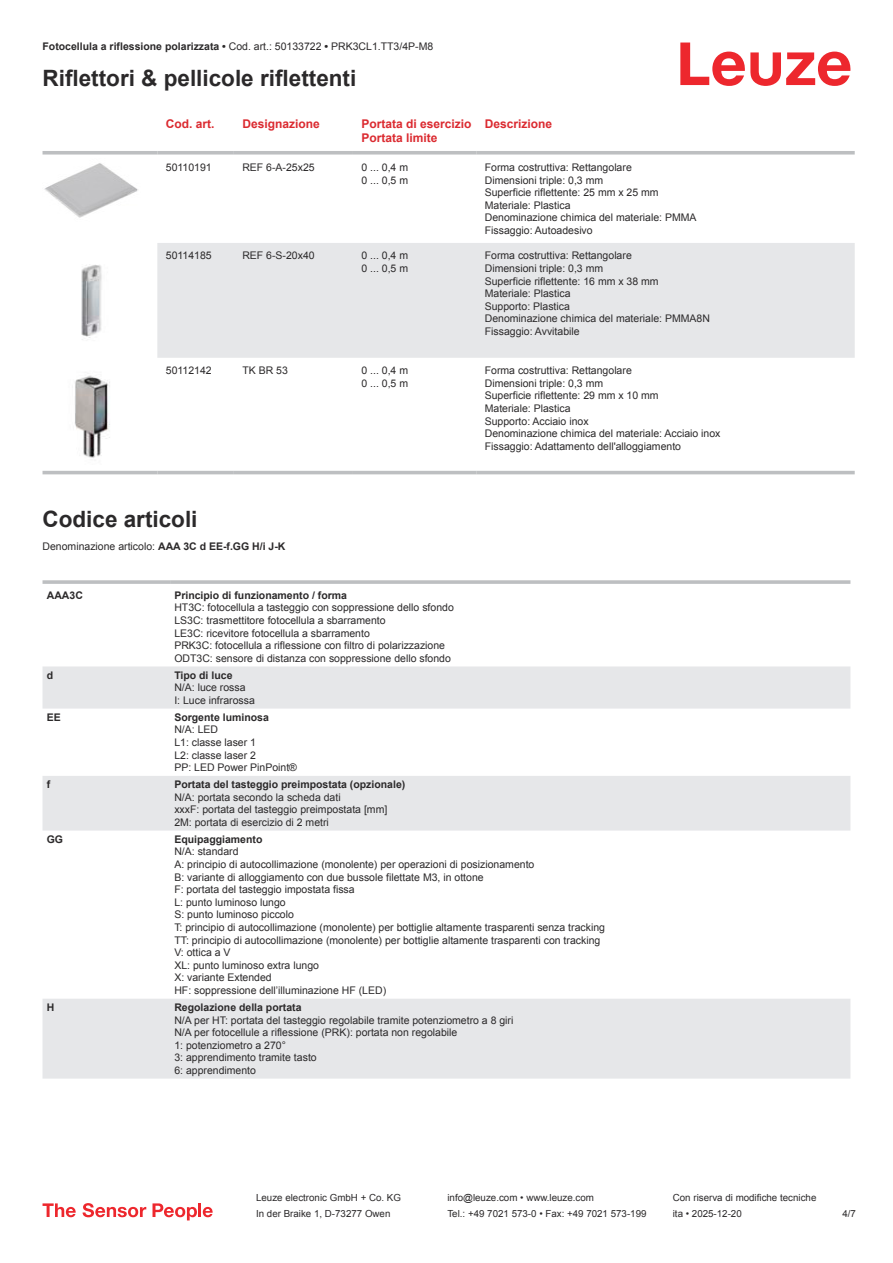
<style>
.page{position:relative;width:893px;height:1263px;background:#fff}
.page>*{position:absolute;margin:0;border:0;box-sizing:border-box;transform-origin:0 0}
.t1{font:700 22.5px "Arial";color:#2b292a}
.t2{font:700 12px/14.4px "Arial";color:#db2a30}
.t3{font:10.5px/12.6px "Arial";color:#2b292a}
.t4{font:700 10.5px "Arial";color:#2b292a}
.t5{font:9.75px "Arial";color:#2b292a}
.s1{font-weight:400}
.s2{font-weight:700}
</style>
<div class="page">
<svg style="left:680px;top:43px;width:170px;height:43px"></svg>
<svg style="left:43px;top:470px;width:812px;height:5px;fill:#efeff0"></svg>
<div style="left:157px;top:243px;width:698px;height:115px;background:#e6e7e9"></div>
<svg style="left:43px;top:151px;width:114px;height:4px"></svg>
<svg style="left:157px;top:151px;width:77px;height:4px"></svg>
<svg style="left:234px;top:151px;width:119px;height:4px"></svg>
<svg style="left:353px;top:151px;width:123px;height:4px"></svg>
<svg style="left:476px;top:151px;width:379px;height:4px;background:#c4c6c8"></svg>
<hr style="left:43px;top:471px;width:114px;height:3px;background:#bdbfc1">
<hr style="left:157px;top:471px;width:77px;height:3px;background:#bdbfc1">
<hr style="left:234px;top:471px;width:119px;height:3px;background:#bdbfc1">
<hr style="left:353px;top:471px;width:123px;height:3px;background:#bdbfc1">
<hr style="left:476px;top:471px;width:379px;height:3px;background:#bdbfc1">
<img style="left:44px;top:163px;width:94px;height:55px">
<img style="left:81px;top:265px;width:21px;height:75px">
<img style="left:75px;top:375px;width:35px;height:83px">
<svg style="left:43px;top:666px;width:807px;height:412px"></svg>
<svg style="left:43px;top:580px;width:127px;height:4px"></svg>
<svg style="left:170px;top:580px;width:680px;height:4px;background:#c3c5c7"></svg>
<svg style="left:43px;top:1203px;width:33px;height:14px"></svg>
<svg style="left:83px;top:1203px;width:63px;height:14px"></svg>
<svg style="left:153px;top:1203px;width:44px;height:17px"></svg>
<hr style="left:198px;top:1203px;width:3px;height:14px;background:#ed272d">
<svg style="left:203px;top:1207px;width:10px;height:10px"></svg>
<p class="t4" style="left:43px;top:43px;width:392px">Fotocellula a riflessione polarizzata • <span class="s1">Cod. art.: 50133722</span> • <span class="s1">PRK3CL1.TT3/4P-M8</span></p>
<h1 class="t1" style="left:43px;top:70px;width:315px">Riflettori &amp; pellicole riflettenti</h1>
<p class="t2" style="left:166px;top:117px;width:50px">Cod. art.</p>
<p class="t2" style="left:242px;top:117px;width:79px">Designazione</p>
<p class="t2" style="left:361px;top:117px;width:112px">Portata di esercizio<br>Portata limite</p>
<p class="t2" style="left:485px;top:117px;width:69px">Descrizione</p>
<p class="t3" style="left:166px;top:162px;width:47px">50110191</p>
<p class="t3" style="left:242px;top:162px;width:74px">REF 6-A-25x25</p>
<p class="t3" style="left:361px;top:162px;width:48px">0 ... 0,4 m<br>0 ... 0,5 m</p>
<p class="t3" style="left:485px;top:162px;width:213px">Forma costruttiva: Rettangolare<br>Dimensioni triple: 0,3 mm<br>Superficie riflettente: 25 mm x 25 mm<br>Materiale: Plastica<br>Denominazione chimica del materiale: PMMA<br>Fissaggio: Autoadesivo</p>
<p class="t3" style="left:166px;top:250px;width:47px">50114185</p>
<p class="t3" style="left:242px;top:250px;width:74px">REF 6-S-20x40</p>
<p class="t3" style="left:361px;top:250px;width:48px">0 ... 0,4 m<br>0 ... 0,5 m</p>
<p class="t3" style="left:485px;top:250px;width:227px">Forma costruttiva: Rettangolare<br>Dimensioni triple: 0,3 mm<br>Superficie riflettente: 16 mm x 38 mm<br>Materiale: Plastica<br>Supporto: Plastica<br>Denominazione chimica del materiale: PMMA8N<br>Fissaggio: Avvitabile</p>
<p class="t3" style="left:166px;top:365px;width:47px">50112142</p>
<p class="t3" style="left:242px;top:365px;width:47px">TK BR 53</p>
<p class="t3" style="left:361px;top:365px;width:48px">0 ... 0,4 m<br>0 ... 0,5 m</p>
<p class="t3" style="left:485px;top:365px;width:237px">Forma costruttiva: Rettangolare<br>Dimensioni triple: 0,3 mm<br>Superficie riflettente: 29 mm x 10 mm<br>Materiale: Plastica<br>Supporto: Acciaio inox<br>Denominazione chimica del materiale: Acciaio inox Fissaggio: Adattamento dell'alloggiamento</p>
<h1 class="t1" style="left:43px;top:511px;width:157px">Codice articoli</h1>
<p class="t3" style="left:43px;top:541px;width:244px">Denominazione articolo: <span class="s2">AAA 3C d EE-f.GG H/i J-K</span></p>
<p class="t4" style="left:47px;top:591px;width:38px">AAA3C</p>
<p class="t4" style="left:174px;top:591px;width:174px">Principio di funzionamento / forma</p>
<p class="t3" style="left:174px;top:602px;width:281px">HT3C: fotocellula a tasteggio con soppressione dello sfondo LS3C: trasmettitore fotocellula a sbarramento<br>LE3C: ricevitore fotocellula a sbarramento<br>PRK3C: fotocellula a riflessione con filtro di polarizzazione ODT3C: sensore di distanza con soppressione dello sfondo</p>
<p class="t4" style="left:47px;top:671px;width:8px">d</p>
<p class="t4" style="left:174px;top:671px;width:60px">Tipo di luce</p>
<p class="t3" style="left:174px;top:682px;width:82px">N/A: luce rossa<br>I: Luce infrarossa</p>
<p class="t4" style="left:47px;top:713px;width:16px">EE</p>
<p class="t4" style="left:174px;top:713px;width:96px">Sorgente luminosa</p>
<p class="t3" style="left:174px;top:724px;width:124px">N/A: LED<br>L1: classe laser 1<br>L2: classe laser 2<br>PP: LED Power PinPoint®</p>
<p class="t4" style="left:47px;top:780px;width:5px">f</p>
<p class="t4" style="left:174px;top:780px;width:233px">Portata del tasteggio preimpostata (opzionale)</p>
<p class="t3" style="left:174px;top:792px;width:215px">N/A: portata secondo la scheda dati<br>xxxF: portata del tasteggio preimpostata [mm]<br>2M: portata di esercizio di 2 metri</p>
<p class="t4" style="left:47px;top:835px;width:18px">GG</p>
<p class="t4" style="left:174px;top:835px;width:90px">Equipaggiamento</p>
<p class="t3" style="left:174px;top:846px;width:432px">N/A: standard<br>A: principio di autocollimazione (monolente) per operazioni di posizionamento<br>B: variante di alloggiamento con due bussole filettate M3, in ottone<br>F: portata del tasteggio impostata fissa<br>L: punto luminoso lungo<br>S: punto luminoso piccolo<br>T: principio di autocollimazione (monolente) per bottiglie altamente trasparenti senza tracking TT: principio di autocollimazione (monolente) per bottiglie altamente trasparenti con tracking V: ottica a V<br>XL: punto luminoso extra lungo<br>X: variante Extended<br>HF: soppressione dell’illuminazione HF (LED)</p>
<p class="t4" style="left:47px;top:1003px;width:9px">H</p>
<p class="t4" style="left:174px;top:1003px;width:129px">Regolazione della portata</p>
<p class="t3" style="left:174px;top:1014px;width:341px">N/A per HT: portata del tasteggio regolabile tramite potenziometro a 8 giri N/A per fotocellule a riflessione (PRK): portata non regolabile<br>1: potenziometro a 270°<br>3: apprendimento tramite tasto<br>6: apprendimento</p>
<p class="t5" style="left:256px;top:1194px;width:146px">Leuze electronic GmbH + Co. KG</p>
<p class="t5" style="left:447px;top:1194px;width:148px">info@leuze.com • www.leuze.com</p>
<p class="t5" style="left:673px;top:1194px;width:145px">Con riserva di modifiche tecniche</p>
<p class="t5" style="left:256px;top:1210px;width:136px">In der Braike 1, D-73277 Owen</p>
<p class="t5" style="left:447px;top:1210px;width:201px">Tel.: +49 7021 573-0 • Fax: +49 7021 573-199</p>
<p class="t5" style="left:673px;top:1210px;width:70px">ita • 2025-12-20</p>
<p class="t5" style="left:842px;top:1210px;width:15px">4 /7</p>
</div>
